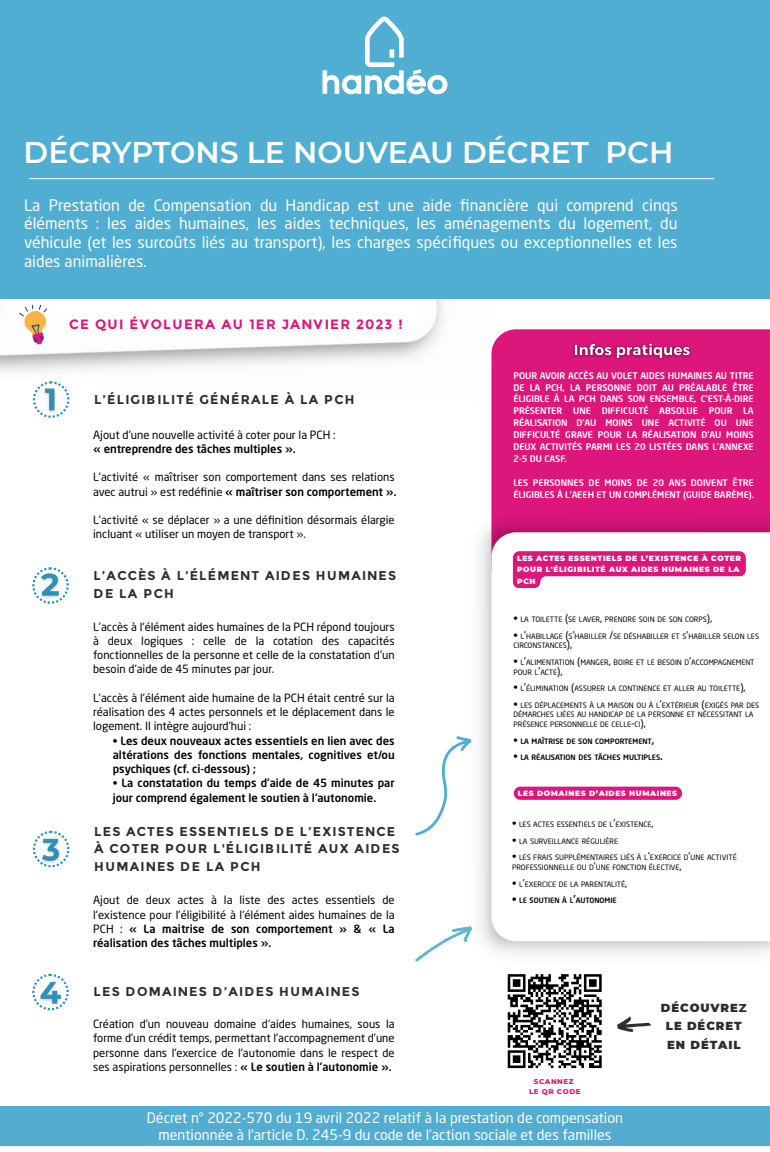
<style>
.page{position:relative;width:770px;height:1152px;background:#fff}
.page>*{position:absolute;margin:0;border:0;box-sizing:border-box;transform-origin:0 0}
.t1{font:600 30px "Montserrat";color:#fff}
.t2{font:15.75px/18.8px "Neo Sans Std";color:#fff;text-align:justify}
.t3{font:14.25px/16.5px "Neo Sans Std";color:#fff;text-align:center}
.t4{font:700 13.5px "Montserrat";letter-spacing:.095em;color:#dd167c}
.t5{font:700 12.75px/17.4px "Montserrat";letter-spacing:.095em;color:#2e2e2e}
.t6{font:900 11.62px/18.6px "Montserrat";letter-spacing:.08em;color:#2e2e2e;text-align:center}
.t7{font:11.25px/14.2px "Neo Sans Std";color:#000;text-align:justify}
.t8{font:500 11.25px/14.2px "Neo Sans Std";color:#000;text-align:justify}
.t9{font:500 9px/12px "Neo Sans Std";color:#fff;text-align:justify}
.t10{font:900 7.5px/11.8px "Montserrat";letter-spacing:.08em;color:#fff}
.t11{font:7.35px/9.8px "Neo Sans Std";color:#000}
.t12{font:500 7.35px "Neo Sans Std";color:#000}
.t13{font:800 7.12px/9.6px "Montserrat";letter-spacing:.08em;color:#dd167c;text-align:center}
.s1{font-weight:500}
.s2{font-size:10.5px}
.s3{font-weight:400;font-size:10.5px}
.s4{font-weight:800}
</style>
<div class="page">
<div style="left:491px;top:329px;width:279px;height:169px;background:#dd167c"></div>
<div style="left:0;top:1106px;width:769px;height:40px;background:#52add1"></div>
<svg style="left:19px;top:304px;width:400px;height:41px"></svg>
<div style="left:0;top:0;width:769px;height:299px;background:#4faed1"></div>
<svg style="left:33px;top:386px;width:36px;height:27px"></svg>
<img style="left:39px;top:381px;width:26px;height:37px">
<svg style="left:32px;top:575px;width:37px;height:20px"></svg>
<img style="left:36px;top:567px;width:31px;height:37px">
<img style="left:471px;top:498px;width:299px;height:456px">
<svg style="left:491px;top:532px;width:279px;height:409px"></svg>
<svg style="left:415px;top:926px;width:57px;height:36px"></svg>
<svg style="left:617px;top:1016px;width:34px;height:16px"></svg>
<svg style="left:33px;top:839px;width:36px;height:20px"></svg>
<img style="left:36px;top:830px;width:32px;height:38px">
<svg style="left:32px;top:986px;width:2px;height:14px"></svg>
<img style="left:34px;top:973px;width:35px;height:38px">
<svg style="left:415px;top:736px;width:56px;height:100px"></svg>
<svg style="left:507px;top:974px;width:95px;height:95px"></svg>
<div style="left:513px;top:787px;width:169px;height:13px;background:#dd167c;border-radius:7px"></div>
<svg style="left:513px;top:551px;width:232px;height:37px"></svg>
<img style="left:568px;top:335px;width:127px;height:30px">
<hr style="left:29px;top:178px;width:685px;height:1px;background:#fff">
<svg style="left:322px;top:17px;width:125px;height:77px"></svg>
<h1 class="t1" style="left:24px;top:131px;width:651px">DÉCRYPTONS LE NOUVEAU DÉCRET PCH</h1>
<p class="t2" style="left:24px;top:195px;width:655px">La Prestation de Compensation du Handicap est une aide financière qui comprend cinqs éléments : les aides humaines, les aides techniques, les aménagements du logement, du véhicule (et les surcoûts liés au transport), les charges spécifiques ou exceptionnelles et les aides animalières.</p>
<p class="t4" style="left:69px;top:316px;width:335px">CE QUI ÉVOLUERA AU 1ER JANVIER 2023 !</p>
<p class="t5" style="left:94px;top:391px;width:262px">L’ÉLIGIBILITÉ GÉNÉRALE À LA PCH</p>
<p class="t7" style="left:93px;top:427px;width:244px">Ajout d'une nouvelle activité à coter pour la PCH :</p>
<p class="t8" style="left:93px;top:441px;width:204px">« entreprendre des tâches multiples ».</p>
<p class="t7" style="left:93px;top:470px;width:305px">L’activité « maîtriser son comportement dans ses relations avec autrui » est redéfinie <span class="s1">« maîtriser son comportement ».</span></p>
<p class="t7" style="left:93px;top:513px;width:303px">L’activité « se déplacer » a une définition désormais élargie incluant « utiliser un moyen de transport ».</p>
<p class="t5" style="left:93px;top:567px;width:304px">L’ACCÈS À L’ÉLÉMENT AIDES HUMAINES<br>DE LA PCH</p>
<p class="t7" style="left:93px;top:619px;width:303px">L’accès à l'élément aides humaines de la PCH répond toujours à deux logiques : celle de la cotation des capacités fonctionnelles de la personne et celle de la constatation d’un besoin d’aide de 45 minutes par jour.</p>
<p class="t7" style="left:93px;top:690px;width:303px">L’accès à l'élément aide humaine de la PCH était centré sur la réalisation des 4 actes personnels et le déplacement dans le logement. Il intègre aujourd'hui :</p>
<p class="t8" style="left:113px;top:733px;width:283px">• Les deux nouveaux actes essentiels en lien avec des altérations des fonctions mentales, cognitives et/ou psychiques (cf. ci-dessous) ;</p>
<p class="t8" style="left:113px;top:776px;width:283px">• La constatation du temps d'aide de 45 minutes par jour comprend également le soutien à l'autonomie.</p>
<p class="t5" style="left:94px;top:823px;width:307px">LES ACTES ESSENTIELS DE L’EXISTENCE<br>À COTER POUR L'ÉLIGIBILITÉ AUX AIDES<br>HUMAINES DE LA PCH</p>
<p class="t7" style="left:93px;top:893px;width:303px">Ajout de deux actes à la liste des actes essentiels de l'existence pour l'éligibilité à l'élément aides humaines de la PCH : <span class="s1">« La maitrise de son comportement » &amp; « La réalisation des tâches multiples ».</span></p>
<p class="t5" style="left:93px;top:983px;width:267px">LES DOMAINES D’AIDES HUMAINES</p>
<p class="t7" style="left:93px;top:1017px;width:303px">Création d'un nouveau domaine d'aides humaines, sous la forme d’un crédit temps, permettant l'accompagnement d'une personne dans l'exercice de l'autonomie dans le respect de ses aspirations personnelles : <span class="s1">« Le soutien à l’autonomie ».</span></p>
<p class="t9" style="left:513px;top:369px;width:242px">POUR AVOIR ACCÈS AU VOLET AIDES HUMAINES AU TITRE DE LA PCH, LA PERSONNE DOIT AU PRÉALABLE ÊTRE ÉLIGIBLE À LA PCH DANS SON ENSEMBLE, C'EST-À-DIRE PRÉSENTER UNE DIFFICULTÉ ABSOLUE POUR LA RÉALISATION D'AU MOINS UNE ACTIVITÉ OU UNE DIFFICULTÉ GRAVE POUR LA RÉALISATION D'AU MOINS DEUX ACTIVITÉS PARMI LES 20 LISTÉES DANS L'ANNEXE 2-5 DU CASF.</p>
<p class="t9" style="left:513px;top:477px;width:242px">LES PERSONNES DE MOINS DE 20 ANS DOIVENT ÊTRE<br>ÉLIGIBLES À L’AEEH ET UN COMPLÉMENT (GUIDE BARÈME).</p>
<p class="t10" style="left:517px;top:552px;width:225px">LES ACTES ESSENTIELS DE L’EXISTENCE À COTER<br>POUR L'ÉLIGIBILITÉ AUX AIDES HUMAINES DE LA<br>PCH</p>
<p class="t11" style="left:513px;top:615px;width:200px"><span class="s2">•</span> LA TOILETTE <span class="s2">(</span>SE LAVER<span class="s2">,</span> PRENDRE SOIN DE SON CORPS<span class="s2">),</span></p>
<p class="t11" style="left:513px;top:631px;width:247px"><span class="s2">•</span> L<span class="s2">’</span>HABILLAGE <span class="s2">(</span>S<span class="s2">’</span>HABILLER <span class="s2">/</span>SE DÉSHABILLER ET S<span class="s2">’</span>HABILLER SELON LES<br>CIRCONSTANCES<span class="s2">),</span></p>
<p class="t11" style="left:513px;top:657px;width:243px"><span class="s2">•</span> L<span class="s2">’</span>ALIMENTATION <span class="s2">(</span>MANGER<span class="s2">,</span> BOIRE ET LE BESOIN D<span class="s2">'</span>ACCOMPAGNEMENT<br>POUR L<span class="s2">'</span>ACTE<span class="s2">),</span></p>
<p class="t11" style="left:513px;top:684px;width:234px"><span class="s2">•</span> L<span class="s2">’</span>ÉLIMINATION <span class="s2">(</span>ASSURER LA CONTINENCE ET ALLER AU TOILETTE<span class="s2">),</span></p>
<p class="t11" style="left:513px;top:700px;width:247px"><span class="s2">•</span> LES DÉPLACEMENTS À LA MAISON OU À L<span class="s2">’</span>EXTÉRIEUR <span class="s2">(</span>EXIGÉS PAR DES<br>DÉMARCHES LIÉES AU HANDICAP DE LA PERSONNE ET NÉCESSITANT LA<br>PRÉSENCE PERSONNELLE DE CELLE<span class="s2">-</span>CI<span class="s2">),</span></p>
<p class="t12" style="left:513px;top:736px;width:143px"><span class="s3">•</span> LA MAÎTRISE DE SON COMPORTEMENT<span class="s2">,</span></p>
<p class="t12" style="left:513px;top:753px;width:151px"><span class="s3">•</span> LA RÉALISATION DES TÂCHES MULTIPLES<span class="s2">.</span></p>
<p class="t10" style="left:518px;top:787px;width:161px">LES DOMAINES D’AIDES HUMAINES</p>
<p class="t11" style="left:512px;top:820px;width:143px"><span class="s2">•</span> LES ACTES ESSENTIELS DE L<span class="s2">’</span>EXISTENCE<span class="s2">,</span></p>
<p class="t11" style="left:512px;top:836px;width:108px"><span class="s2">•</span> LA SURVEILLANCE RÉGULIÈRE</p>
<p class="t11" style="left:512px;top:853px;width:226px"><span class="s2">•</span> LES FRAIS SUPPLÉMENTAIRES LIÉS À L<span class="s2">’</span>EXERCICE D<span class="s2">’</span>UNE ACTIVITÉ<br>PROFESSIONNELLE OU D<span class="s2">’</span>UNE FONCTION ÉLECTIVE<span class="s2">,</span></p>
<p class="t11" style="left:512px;top:879px;width:117px"><span class="s2">•</span> L<span class="s2">’</span>EXERCICE DE LA PARENTALITÉ<span class="s2">,</span></p>
<p class="t12" style="left:512px;top:896px;width:106px"><span class="s2">•</span> LE SOUTIEN À L<span class="s2">’</span>AUTONOMIE</p>
<p class="t13" style="left:529px;top:1077px;width:53px">SCANNEZ<br>LE QR CODE</p>
<p class="t6" style="left:661px;top:998px;width:87px">DÉCOUVRE<span class="s4">Z<br></span>LE DÉCRET<br>EN DÉTAIL</p>
<p class="t3" style="left:147px;top:1110px;width:478px">Décret n° 2022-570 du 19 avril 2022 relatif à la prestation de compensation mentionnée à l’article D. 245-9 du code de l’action sociale et des familles</p>
</div>
